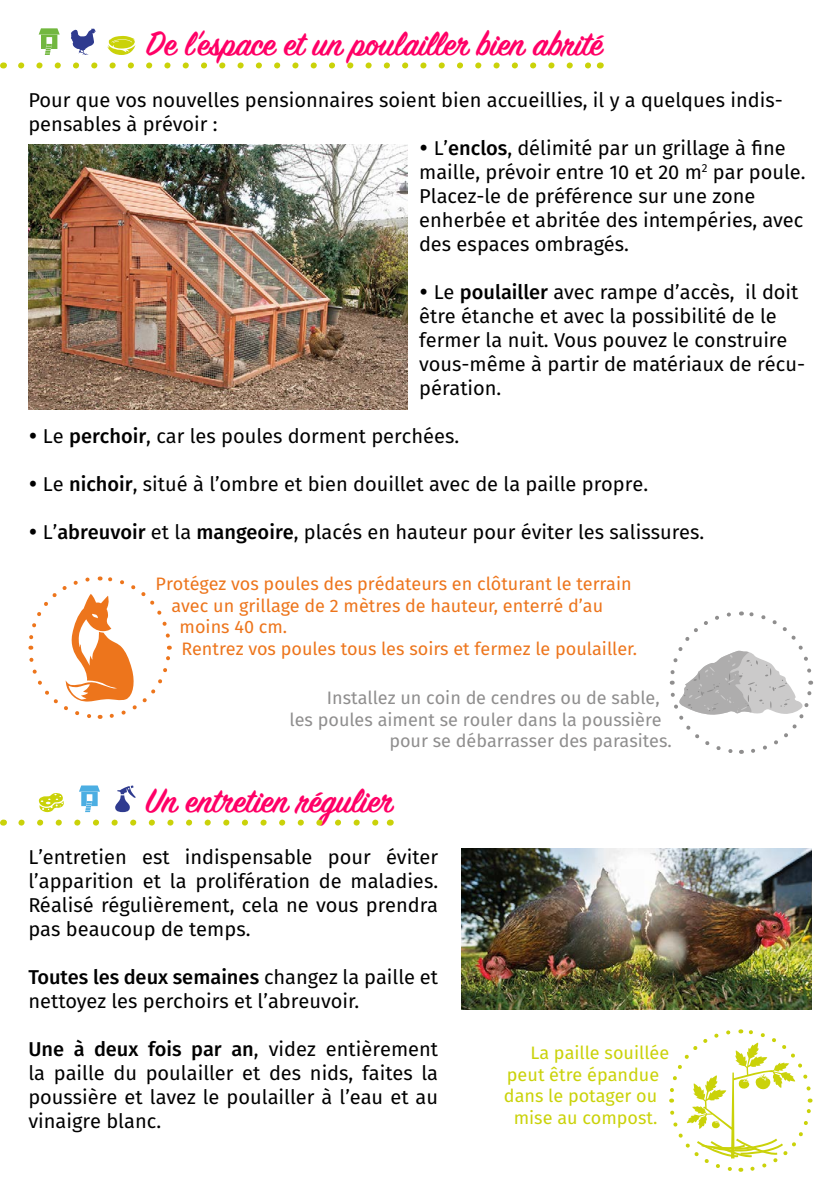
<style>
.page{position:relative;width:840px;height:1191px;background:#fff}
.page>*{position:absolute;margin:0;border:0;box-sizing:border-box;transform-origin:0 0}
.t1{font:600 38px "Sign Painter House Script";color:#f06}
.t2{font:20px/24px "Fira Sans";color:#000}
.t3{font:18px "Fira Sans";color:#ed751c}
.t4{font:18px "Fira Sans";color:#8f8e8e}
.t5{font:18px "Fira Sans";color:#cad209}
.s1{font-weight:500}
</style>
<div class="page">
<svg style="left:21px;top:62px;width:569px;height:6px"></svg>
<svg style="left:21px;top:819px;width:358px;height:6px"></svg>
<svg style="left:39px;top:28px;width:21px;height:27px"></svg>
<svg style="left:79px;top:785px;width:21px;height:27px"></svg>
<svg style="left:107px;top:35px;width:28px;height:20px"></svg>
<svg style="left:28px;top:576px;width:144px;height:143px"></svg>
<svg style="left:669px;top:611px;width:144px;height:143px"></svg>
<svg style="left:39px;top:793px;width:25px;height:19px"></svg>
<svg style="left:115px;top:785px;width:21px;height:27px"></svg>
<svg style="left:669px;top:1029px;width:144px;height:143px"></svg>
<img style="left:461px;top:848px;width:350px;height:161px">
<svg style="left:71px;top:28px;width:25px;height:27px"></svg>
<img style="left:28px;top:145px;width:379px;height:264px">
<p class="t1" style="left:146px;top:21px;width:458px">De l’espace et un poulailler bien abrité</p>
<p class="t2" style="left:28px;top:88px;width:755px">Pour que vos nouvelles pensionnaires soient bien accueillies, il y a quelques indis&shy;pensables à prévoir :</p>
<p class="t2" style="left:419px;top:136px;width:387px">• L’<span class="s1">enclos</span>, délimité par un grillage à fine maille, prévoir entre 10 et 20 m<sup>2</sup> par poule.<br>Placez-le de préférence sur une zone enherbée et abritée des intempéries, avec des espaces ombragés.</p>
<p class="t2" style="left:419px;top:280px;width:387px">• Le <span class="s1">poulailler</span> avec rampe d’accès, il doit être étanche et avec la possibilité de le fermer la nuit. Vous pouvez le construire vous-même à partir de matériaux de récu&shy;pération.</p>
<p class="t2" style="left:28px;top:424px;width:432px">• Le <span class="s1">perchoir</span>, car les poules dorment perchées.</p>
<p class="t2" style="left:28px;top:472px;width:621px">• Le <span class="s1">nichoir</span>, situé à l’ombre et bien douillet avec de la paille propre.</p>
<p class="t2" style="left:28px;top:520px;width:677px">• L’<span class="s1">abreuvoir</span> et la <span class="s1">mangeoire</span>, placés en hauteur pour éviter les salissures.</p>
<p class="t3" style="left:155px;top:571px;width:477px">Protégez vos poules des prédateurs en clôturant le terrain</p>
<p class="t3" style="left:171px;top:592px;width:433px">avec un grillage de 2 mètres de hauteur, enterré d’au</p>
<p class="t3" style="left:179px;top:614px;width:109px">moins 40 cm.</p>
<p class="t3" style="left:181px;top:636px;width:457px">Rentrez vos poules tous les soirs et fermez le poulailler.</p>
<p class="t4" style="left:327px;top:685px;width:334px">Installez un coin de cendres ou de sable,</p>
<p class="t4" style="left:289px;top:706px;width:373px">les poules aiment se rouler dans la poussière</p>
<p class="t4" style="left:389px;top:728px;width:284px">pour se débarrasser des parasites.</p>
<p class="t1" style="left:146px;top:778px;width:250px">Un entretien régulier</p>
<p class="t2" style="left:28px;top:844px;width:411px;text-align:justify">L’entretien est indispensable pour éviter l’apparition et la prolifération de maladies.<br>Réalisé régulièrement, cela ne vous prendra pas beaucoup de temps.</p>
<p class="t2" style="left:28px;top:964px;width:411px"><span class="s1">Toutes les deux semaines</span> changez la paille et nettoyez les perchoirs et l’abreuvoir.</p>
<p class="t2" style="left:28px;top:1036px;width:411px;text-align:justify"><span class="s1">Une à deux fois par an</span>, videz entièrement la paille du poulailler et des nids, faites la poussière et lavez le poulailler à l’eau et au vinaigre blanc.</p>
<p class="t5" style="left:530px;top:1040px;width:140px">La paille souillée</p>
<p class="t5" style="left:506px;top:1061px;width:154px">peut être épandue</p>
<p class="t5" style="left:503px;top:1083px;width:155px">dans le potager ou</p>
<p class="t5" style="left:513px;top:1104px;width:145px">mise au compost.</p>
</div>
